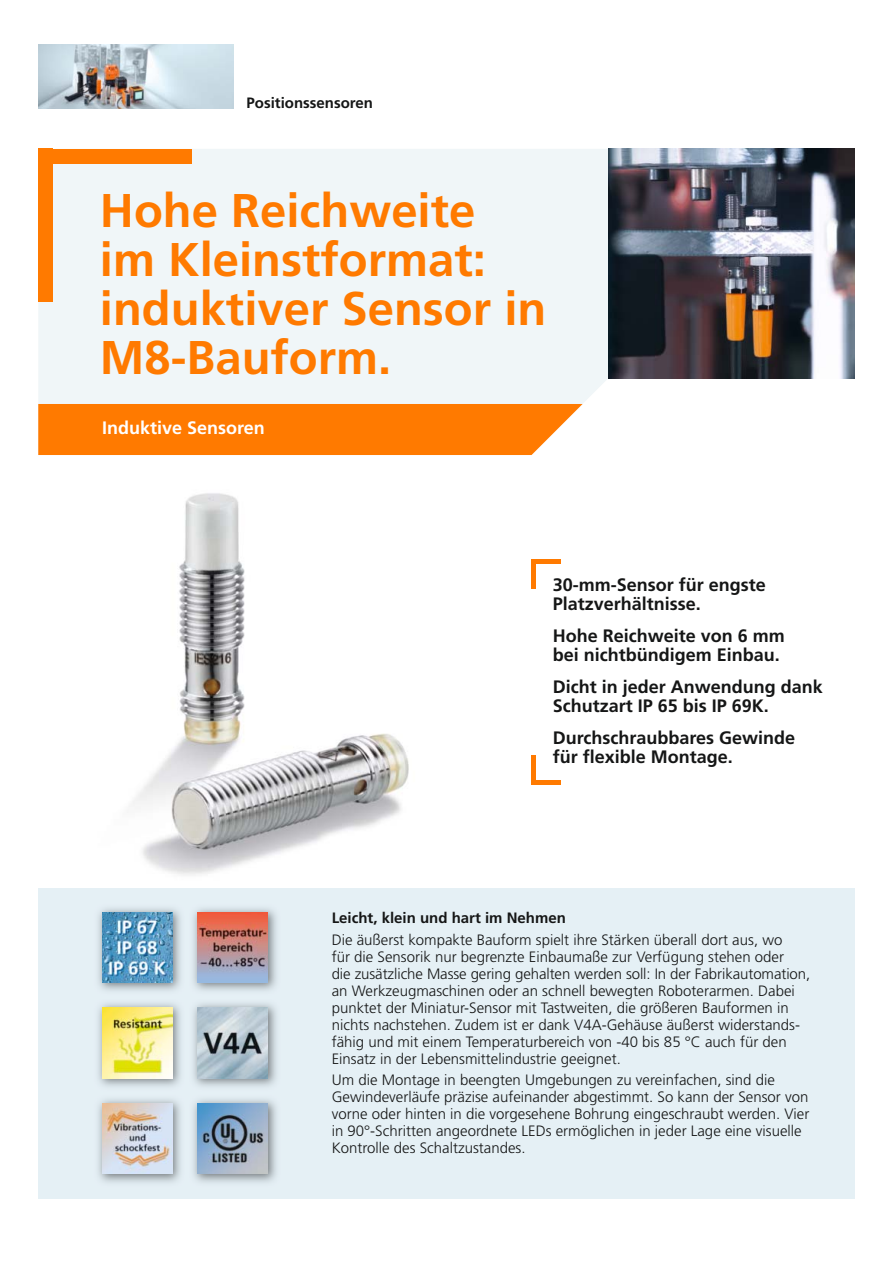
<style>
.page{position:relative;width:893px;height:1263px;background:#fff}
.page>*{position:absolute;margin:0;border:0;box-sizing:border-box;transform-origin:0 0}
.t1{font:700 47.25px/48.9px "Frutiger LT Com";color:#ff7a00}
.t2{font:700 18px/19.2px "Frutiger LT Com";color:#151616}
.t3{font:700 18px "Frutiger LT Com";color:#fff}
.t4{font:300 15px/17px "Frutiger LT Com";color:#151616}
.t5{font:700 15px "Frutiger LT Com";color:#151616}
</style>
<div class="page">
<img style="left:38px;top:493px;width:468px;height:396px">
<div style="left:38px;top:889px;width:817px;height:310px;background:#e5f0f5"></div>
<div style="left:38px;top:149px;width:570px;height:255px;background:#f0f6f8"></div>
<img style="left:608px;top:149px;width:247px;height:229px">
<div style="left:38px;top:404px;width:545px;height:51px;background:#ff7a00"></div>
<div style="left:38px;top:149px;width:153px;height:15px;background:#ff7a00"></div>
<div style="left:38px;top:149px;width:15px;height:153px;background:#ff7a00"></div>
<img style="left:98px;top:908px;width:179px;height:275px">
<img style="left:102px;top:912px;width:70px;height:70px">
<img style="left:188px;top:908px;width:1px;height:275px">
<img style="left:198px;top:912px;width:70px;height:70px">
<img style="left:102px;top:1008px;width:70px;height:70px">
<img style="left:189px;top:998px;width:88px;height:1px">
<img style="left:198px;top:1008px;width:70px;height:70px">
<img style="left:102px;top:1103px;width:70px;height:71px">
<img style="left:189px;top:1093px;width:88px;height:1px">
<img style="left:198px;top:1103px;width:70px;height:71px">
<hr style="left:531px;top:559px;width:30px;height:4px;background:#ff7a00">
<div style="left:531px;top:559px;width:5px;height:30px;background:#ff7a00"></div>
<hr style="left:531px;top:780px;width:30px;height:4px;background:#ff7a00">
<div style="left:531px;top:755px;width:5px;height:29px;background:#ff7a00"></div>
<img style="left:38px;top:45px;width:196px;height:63px">
<p class="t5" style="left:247px;top:97px;width:128px">Positionssensoren</p>
<h1 class="t1" style="left:100px;top:190px;width:448px">Hohe Reichweite<br>im Kleinstformat: induktiver Sensor in<br>M8-Bauform.</h1>
<p class="t3" style="left:102px;top:420px;width:164px">Induktive Sensoren</p>
<p class="t2" style="left:553px;top:576px;width:215px">30-mm-Sensor für engste<br>Platzverhältnisse.</p>
<p class="t2" style="left:553px;top:627px;width:234px">Hohe Reichweite von 6 mm bei nichtbündigem Einbau.</p>
<p class="t2" style="left:553px;top:678px;width:272px">Dicht in jeder Anwendung dank<br>Schutzart IP 65 bis IP 69K.</p>
<p class="t2" style="left:553px;top:729px;width:244px">Durchschraubbares Gewinde für flexible Montage.</p>
<p class="t5" style="left:332px;top:912px;width:236px">Leicht, klein und hart im Nehmen</p>
<p class="t4" style="left:332px;top:932px;width:480px">Die äußerst kompakte Bauform spielt ihre Stärken überall dort aus, wo<br>für die Sensorik nur begrenzte Einbaumaße zur Verfügung stehen oder<br>die zusätzliche Masse gering gehalten werden soll: In der Fabrikautomation, an Werkzeugmaschinen oder an schnell bewegten Roboterarmen. Dabei punktet der Miniatur-Sensor mit Tastweiten, die größeren Bauformen in nichts nachstehen. Zudem ist er dank V4A-Gehäuse äußerst widerstands&shy;fähig und mit einem Temperaturbereich von -40 bis 85 °C auch für den Einsatz in der Lebensmittelindustrie geeignet.</p>
<p class="t4" style="left:332px;top:1072px;width:479px">Um die Montage in beengten Umgebungen zu vereinfachen, sind die Gewindeverläufe präzise aufeinander abgestimmt. So kann der Sensor von vorne oder hinten in die vorgesehene Bohrung eingeschraubt werden. Vier in 90°-Schritten angeordnete LEDs ermöglichen in jeder Lage eine visuelle Kontrolle des Schaltzustandes.</p>
</div>
